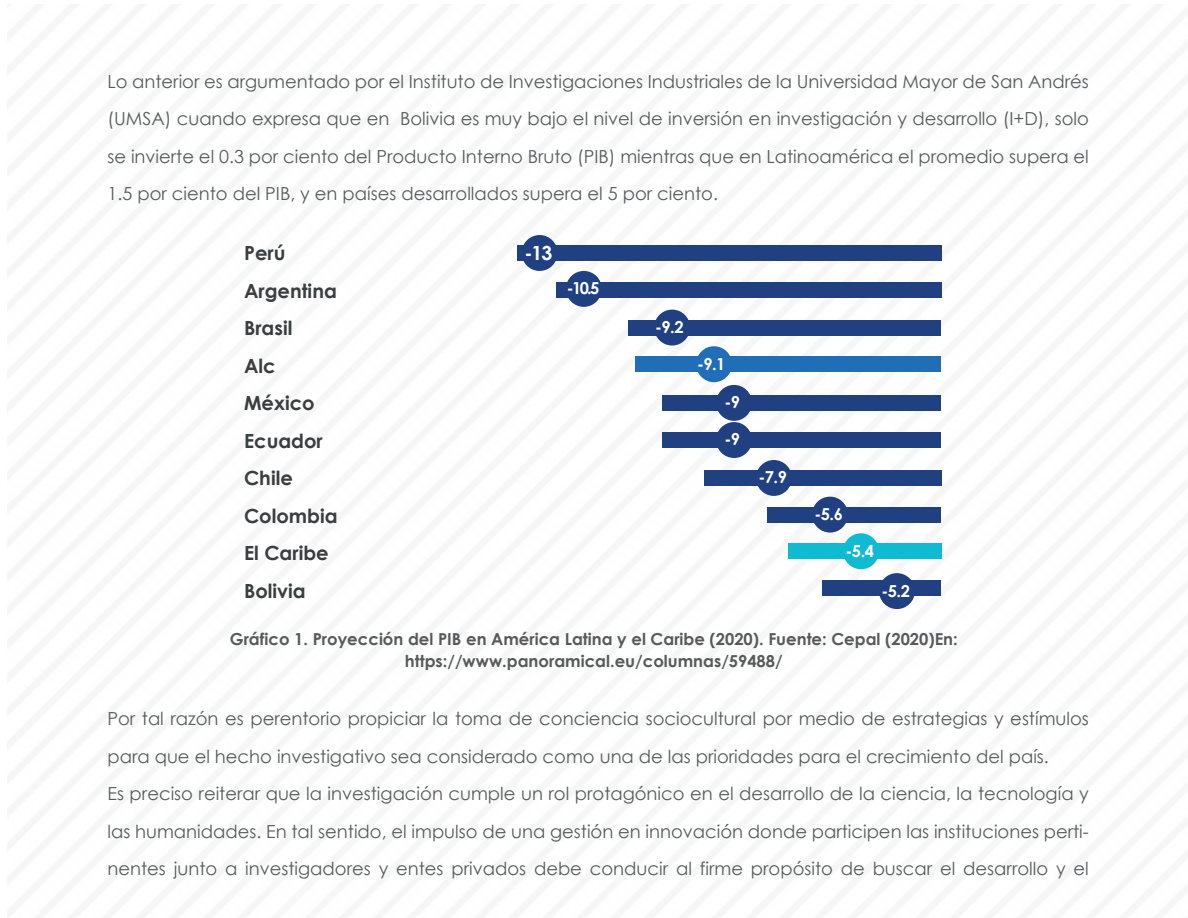
<style>
.page{position:relative;width:1188px;height:918px;background:#fff}
.page>*{position:absolute;margin:0;border:0;box-sizing:border-box;transform-origin:0 0}
.t1{font:700 19.5px/37.5px "Century Gothic";color:#3a3e40}
.t2{font:700 19.5px "Century Gothic";color:#fff}
.t3{font:18px/37.5px "Century Gothic";color:#575a5b;text-align:justify}
.t4{font:700 16.5px/22.5px "Century Gothic";color:#575a5b;text-align:center}
.t5{font:700 16.5px "Century Gothic";color:#fff}
</style>
<div class="page">
<div style="left:517px;top:245px;width:425px;height:16px;background:#204081"></div>
<div style="left:557px;top:282px;width:385px;height:15px;background:#204081"></div>
<div style="left:629px;top:320px;width:312px;height:15px;background:#204081"></div>
<div style="left:635px;top:357px;width:306px;height:15px;background:#206eb7"></div>
<div style="left:663px;top:396px;width:278px;height:15px;background:#204081"></div>
<div style="left:663px;top:432px;width:278px;height:16px;background:#204081"></div>
<div style="left:704px;top:470px;width:237px;height:16px;background:#204081"></div>
<div style="left:767px;top:507px;width:174px;height:15px;background:#204081"></div>
<div style="left:788px;top:544px;width:153px;height:15px;background:#0fbad2"></div>
<div style="left:823px;top:580px;width:118px;height:16px;background:#204081"></div>
<div style="left:522px;top:235px;width:36px;height:36px;background:#204081;border-radius:50%"></div>
<div style="left:566px;top:271px;width:36px;height:36px;background:#204081;border-radius:50%"></div>
<div style="left:654px;top:310px;width:36px;height:36px;background:#204081;border-radius:50%"></div>
<div style="left:696px;top:346px;width:36px;height:36px;background:#206eb7;border-radius:50%"></div>
<div style="left:716px;top:385px;width:36px;height:36px;background:#204081;border-radius:50%"></div>
<div style="left:716px;top:422px;width:36px;height:36px;background:#204081;border-radius:50%"></div>
<div style="left:756px;top:460px;width:36px;height:36px;background:#204081;border-radius:50%"></div>
<div style="left:812px;top:497px;width:36px;height:36px;background:#204081;border-radius:50%"></div>
<div style="left:843px;top:533px;width:36px;height:36px;background:#0fbad2;border-radius:50%"></div>
<div style="left:879px;top:573px;width:36px;height:36px;background:#204081;border-radius:50%"></div>
<p class="t3" style="left:107px;top:62px;width:983px">Lo anterior es argumentado por el Instituto de Investigaciones Industriales de la Universidad Mayor de San Andrés (UMSA) cuando expresa que en Bolivia es muy bajo el nivel de inversión en investigación y desarrollo (I+D), solo se invierte el 0.3 por ciento del Producto Interno Bruto (PIB) mientras que en Latinoamérica el promedio supera el 1.5 por ciento del PIB, y en países desarrollados supera el 5 por ciento.</p>
<p class="t1" style="left:244px;top:234px;width:95px">Perú<br>Argentina<br>Brasil<br>Alc<br>México<br>Ecuador<br>Chile<br>Colombia<br>El Caribe<br>Bolivia</p>
<p class="t2" style="left:524px;top:238px;width:30px">-13</p>
<p class="t5" style="left:567px;top:276px;width:34px">-10.5</p>
<p class="t5" style="left:655px;top:314px;width:30px">-9.2</p>
<p class="t5" style="left:697px;top:351px;width:30px">-9.1</p>
<p class="t5" style="left:725px;top:390px;width:17px">-9</p>
<p class="t5" style="left:725px;top:427px;width:17px">-9</p>
<p class="t5" style="left:758px;top:465px;width:30px">-7.9</p>
<p class="t5" style="left:814px;top:502px;width:30px">-5.6</p>
<p class="t5" style="left:846px;top:538px;width:30px">-5.4</p>
<p class="t5" style="left:881px;top:578px;width:30px">-5.2</p>
<p class="t4" style="left:230px;top:627px;width:729px">Gráfico 1. Proyección del PIB en América Latina y el Caribe (2020). Fuente: Cepal (2020)En: https://www.panoramical.eu/columnas/59488/</p>
<p class="t3" style="left:107px;top:700px;width:983px;text-align:left">Por tal razón es perentorio propiciar la toma de conciencia sociocultural por medio de estrategias y estímulos para que el hecho investigativo sea considerado como una de las prioridades para el crecimiento del país.<br>Es preciso reiterar que la investigación cumple un rol protagónico en el desarrollo de la ciencia, la tecnología y las humanidades. En tal sentido, el impulso de una gestión en innovación donde participen las instituciones perti&shy;nentes junto a investigadores y entes privados debe conducir al firme propósito de buscar el desarrollo y el</p>
</div>
